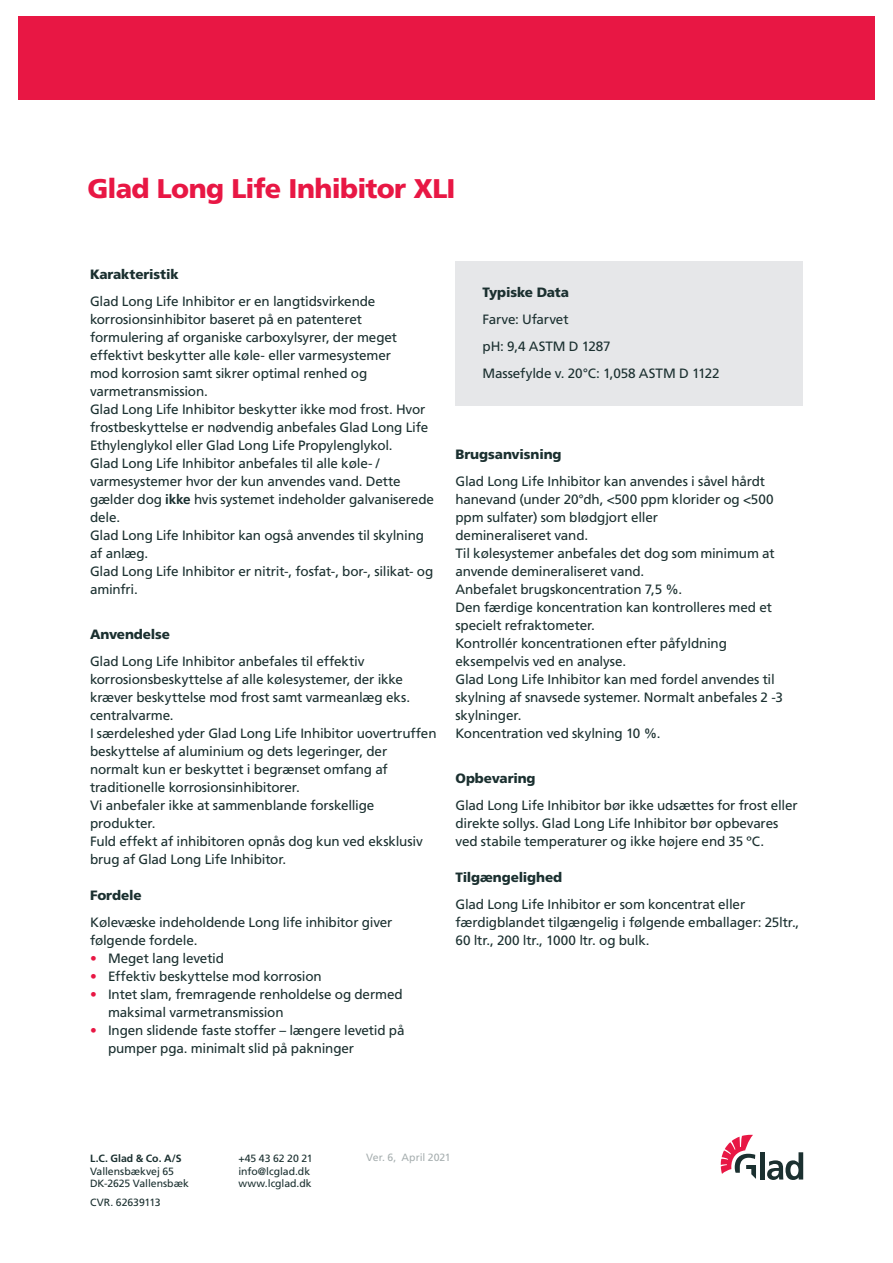
<style>
.page{position:relative;width:893px;height:1263px;background:#fff}
.page>*{position:absolute;margin:0;border:0;box-sizing:border-box;transform-origin:0 0}
.t1{font:900 27px "Frutiger LT Std";letter-spacing:-.025em;color:#e81744}
.t2{font:13.5px/18px "Frutiger LT Std";letter-spacing:-.015em;color:#1b3030}
.t3{font:900 13.5px "Frutiger LT Std";letter-spacing:-.01em;color:#1b3030}
.t4{font:10.5px/12.6px "Frutiger LT Std";letter-spacing:-.005em;color:#1b3030}
.t5{font:700 10.5px "Frutiger LT Std";color:#1b3030}
.Contacts_Tab{font:10.5px "Frutiger LT Std";letter-spacing:-.01em;color:#a7afb0}
.s1{font-weight:700}
.s2{color:#e81744}
</style>
<div class="page">
<div style="left:455px;top:261px;width:348px;height:144px;background:#e6e7e9"></div>
<div style="left:760px;top:1152px;width:5px;height:27px;background:#1b3030"></div>
<svg style="left:767px;top:1152px;width:36px;height:28px"></svg>
<svg style="left:721px;top:1135px;width:35px;height:44px"></svg>
<div style="left:18px;top:16px;width:857px;height:83px;background:#e81744"></div>
<p class="t1" style="left:87px;top:172px;width:370px">Glad Long Life Inhibitor XLI</p>
<p class="t3" style="left:90px;top:266px;width:90px">Karakteristik</p>
<p class="t2" style="left:90px;top:292px;width:287px">Glad Long Life Inhibitor er en langtidsvirkende</p>
<p class="t2" style="left:90px;top:310px;width:309px">korrosionsinhibitor baseret på en patenteret formulering af organiske carboxylsyrer, der meget effektivt beskytter alle køle- eller varmesystemer mod korrosion samt sikrer optimal renhed og varmetransmission.</p>
<p class="t2" style="left:90px;top:400px;width:337px">Glad Long Life Inhibitor beskytter ikke mod frost. Hvor</p>
<p class="t2" style="left:90px;top:418px;width:340px">frostbeskyttelse er nødvendig anbefales Glad Long Life</p>
<p class="t2" style="left:90px;top:436px;width:304px">Ethylenglykol eller Glad Long Life Propylenglykol.</p>
<p class="t2" style="left:90px;top:454px;width:291px">Glad Long Life Inhibitor anbefales til alle køle- /</p>
<p class="t2" style="left:90px;top:472px;width:345px">varmesystemer hvor der kun anvendes vand. Dette gælder dog <span class="s1">ikke</span> hvis systemet indeholder galvaniserede dele.</p>
<p class="t2" style="left:90px;top:526px;width:336px">Glad Long Life Inhibitor kan også anvendes til skylning af anlæg.</p>
<p class="t2" style="left:90px;top:562px;width:345px">Glad Long Life Inhibitor er nitrit-, fosfat-, bor-, silikat- og</p>
<p class="t2" style="left:90px;top:580px;width:49px">aminfri.</p>
<p class="t3" style="left:90px;top:626px;width:82px">Anvendelse</p>
<p class="t2" style="left:90px;top:652px;width:276px">Glad Long Life Inhibitor anbefales til effektiv</p>
<p class="t2" style="left:90px;top:670px;width:314px">korrosionsbeskyttelse af alle kølesystemer, der ikke</p>
<p class="t2" style="left:90px;top:688px;width:322px">kræver beskyttelse mod frost samt varmeanlæg eks.</p>
<p class="t2" style="left:90px;top:706px;width:85px">centralvarme.</p>
<p class="t2" style="left:90px;top:724px;width:348px">I særdeleshed yder Glad Long Life Inhibitor uovertruffen</p>
<p class="t2" style="left:90px;top:742px;width:299px;text-align:justify">beskyttelse af aluminium og dets legeringer, der normalt kun er beskyttet i begrænset omfang af traditionelle korrosionsinhibitorer.</p>
<p class="t2" style="left:90px;top:796px;width:286px">Vi anbefaler ikke at sammenblande forskellige</p>
<p class="t2" style="left:90px;top:814px;width:67px">produkter.</p>
<p class="t2" style="left:90px;top:832px;width:334px">Fuld effekt af inhibitoren opnås dog kun ved eksklusiv</p>
<p class="t2" style="left:90px;top:850px;width:198px">brug af Glad Long Life Inhibitor.</p>
<p class="t3" style="left:90px;top:887px;width:53px">Fordele</p>
<p class="t2" style="left:90px;top:913px;width:304px">Kølevæske indeholdende Long life inhibitor giver</p>
<p class="t2" style="left:90px;top:931px;width:109px">følgende fordele.</p>
<p class="t2" style="left:90px;top:949px;width:136px"><span class="s2">•</span> Meget lang levetid</p>
<p class="t2" style="left:90px;top:967px;width:233px"><span class="s2">•</span> Effektiv beskyttelse mod korrosion</p>
<p class="t2" style="left:108px;top:985px;width:296px;text-indent:-18px"><span class="s2">•</span> Intet slam, fremragende renholdelse og dermed maksimal varmetransmission</p>
<p class="t2" style="left:108px;top:1021px;width:298px;text-indent:-18px"><span class="s2">•</span> Ingen slidende faste stoffer – længere levetid på pumper pga. minimalt slid på pakninger</p>
<p class="t3" style="left:482px;top:284px;width:88px">Typiske Data</p>
<p class="t2" style="left:482px;top:310px;width:88px">Farve: Ufarvet</p>
<p class="t2" style="left:482px;top:337px;width:130px">pH: 9,4 ASTM D 1287</p>
<p class="t2" style="left:482px;top:364px;width:239px">Massefylde v. 20°C: 1,058 ASTM D 1122</p>
<p class="t3" style="left:455px;top:446px;width:108px">Brugsanvisning</p>
<p class="t2" style="left:455px;top:472px;width:311px">Glad Long Life Inhibitor kan anvendes i såvel hårdt</p>
<p class="t2" style="left:455px;top:490px;width:320px">hanevand (under 20°dh, &lt;500 ppm klorider og &lt;500 ppm sulfater) som blødgjort eller</p>
<p class="t2" style="left:455px;top:526px;width:134px">demineraliseret vand.</p>
<p class="t2" style="left:455px;top:544px;width:321px">Til kølesystemer anbefales det dog som minimum at</p>
<p class="t2" style="left:455px;top:562px;width:190px">anvende demineraliseret vand.</p>
<p class="t2" style="left:455px;top:580px;width:228px">Anbefalet brugskoncentration 7,5 %.</p>
<p class="t2" style="left:455px;top:598px;width:318px">Den færdige koncentration kan kontrolleres med et</p>
<p class="t2" style="left:455px;top:616px;width:141px">specielt refraktometer.</p>
<p class="t2" style="left:455px;top:634px;width:273px">Kontrollér koncentrationen efter påfyldning</p>
<p class="t2" style="left:455px;top:652px;width:172px">eksempelvis ved en analyse.</p>
<p class="t2" style="left:455px;top:670px;width:321px">Glad Long Life Inhibitor kan med fordel anvendes til</p>
<p class="t2" style="left:455px;top:688px;width:329px">skylning af snavsede systemer. Normalt anbefales 2 -3</p>
<p class="t2" style="left:455px;top:706px;width:67px">skylninger.</p>
<p class="t2" style="left:455px;top:724px;width:207px">Koncentration ved skylning 10 %.</p>
<p class="t3" style="left:455px;top:770px;width:82px">Opbevaring</p>
<p class="t2" style="left:455px;top:796px;width:344px">Glad Long Life Inhibitor bør ikke udsættes for frost eller</p>
<p class="t2" style="left:455px;top:814px;width:324px">direkte sollys. Glad Long Life Inhibitor bør opbevares ved stabile temperaturer og ikke højere end 35 ºC.</p>
<p class="t3" style="left:455px;top:869px;width:108px">Tilgængelighed</p>
<p class="t2" style="left:455px;top:895px;width:291px">Glad Long Life Inhibitor er som koncentrat eller</p>
<p class="t2" style="left:455px;top:913px;width:345px">færdigblandet tilgængelig i følgende emballager: 25ltr.,</p>
<p class="t2" style="left:455px;top:931px;width:196px">60 ltr., 200 ltr., 1000 ltr. og bulk.</p>
<p class="t5" style="left:90px;top:1152px;width:93px">L.C. Glad &amp; Co. A/S</p>
<p class="t4" style="left:90px;top:1165px;width:100px">Vallensbækvej 65<br>DK-2625 Vallensbæk</p>
<p class="t4" style="left:90px;top:1196px;width:72px">CVR. 62639113</p>
<p class="t4" style="left:238px;top:1152px;width:76px">+45 43 62 20 21 info@lcglad.dk www.lcglad.dk</p>
<p class="Contacts_Tab" style="left:366px;top:1151px;width:86px">Ver. 6, April 2021</p>
</div>
